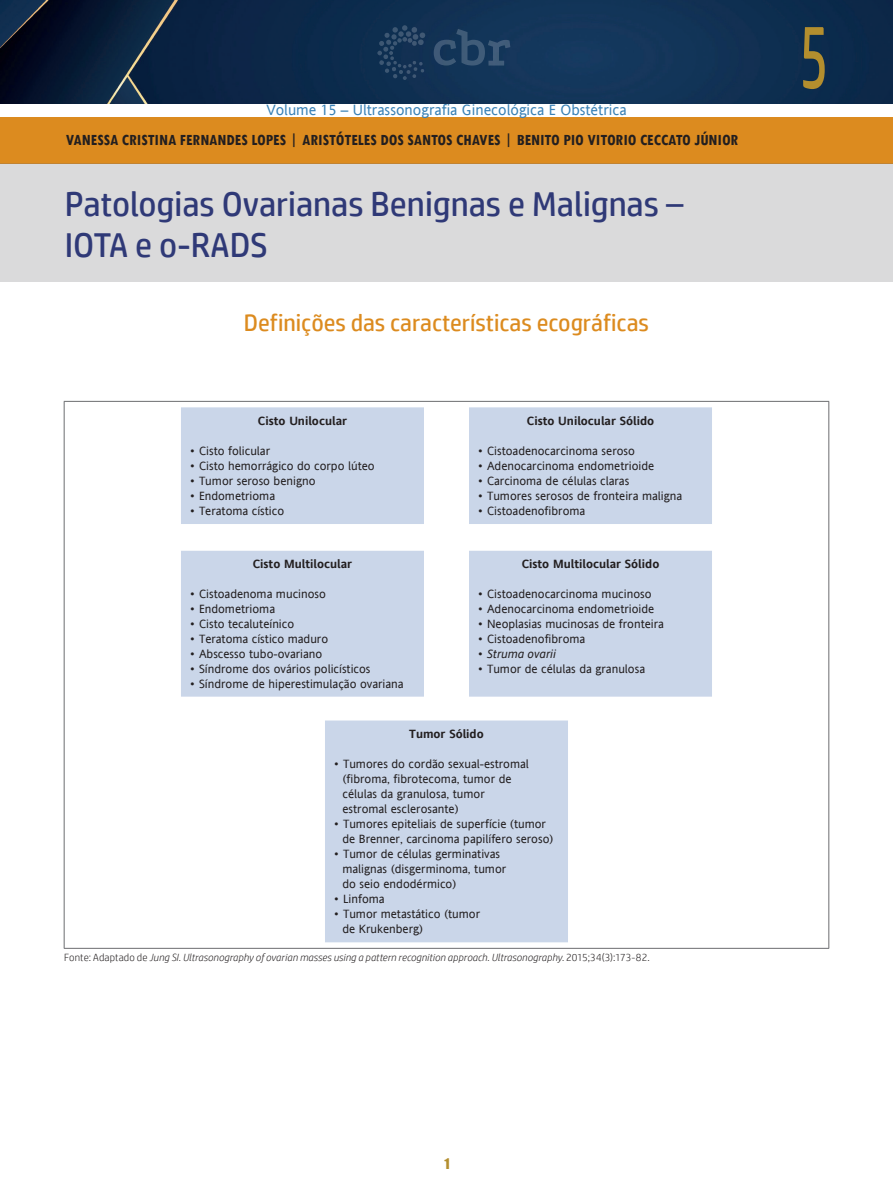
<style>
.page{position:relative;width:893px;height:1191px;background:#fff}
.page>*{position:absolute;margin:0;border:0;box-sizing:border-box;transform-origin:0 0}
.t1{font:90px "HP Simplified";color:#b38e2e;scale:.6 1}
.t2{font:34.5px/41.4px "HP Simplified";color:#2f3977}
.Peso_02{font:23.7px "HP Simplified";color:#dc8b1f}
.t3{font:700 condensed 16.5px "Tw Cen";color:#231f20}
.t4{font:15px "Andale Sansfor VST";color:#3981b6}
.t5{font:13.5px "Impact";color:#b38e2e}
.t6{font:12px/15px "Andale Sansfor VST";color:#231f20}
.t7{font:700 12px "Andale Sansfor VST";color:#231f20}
.t8{font:italic 12px "Andale Sansfor VST";color:#231f20}
.fonte{font:italic 300 10.5px "HP Simplified";letter-spacing:.005em;color:#231f20}
.s1{font-style:normal}
</style>
<div class="page">
<img style="left:0;top:0;width:893px;height:103px">
<div style="left:0;top:117px;width:893px;height:46px;background:#dc8b1f"></div>
<div style="left:0;top:163px;width:893px;height:119px;background:#dadadb"></div>
<svg style="left:434px;top:29px;width:76px;height:37px;background:#224263"></svg>
<svg style="left:377px;top:25px;width:48px;height:55px;background:#1a3859"></svg>
<hr style="left:64px;top:401px;width:765px;height:1px;background:#6c6d70">
<hr style="left:64px;top:402px;width:1px;height:546px;background:#6c6d70">
<hr style="left:828px;top:402px;width:1px;height:546px;background:#6c6d70">
<hr style="left:64px;top:948px;width:765px;height:1px;background:#6c6d70">
<div style="left:181px;top:407px;width:243px;height:117px;background:#cad6e9"></div>
<div style="left:469px;top:407px;width:243px;height:117px;background:#cad6e9"></div>
<div style="left:181px;top:551px;width:243px;height:145px;background:#cad6e9"></div>
<div style="left:469px;top:551px;width:243px;height:145px;background:#cad6e9"></div>
<div style="left:325px;top:720px;width:243px;height:222px;background:#cad6e9"></div>
<p class="t4" style="left:266px;top:100px;width:362px">Volume 15 – Ultrassonografia Ginecológica E Obstétrica</p>
<h3 class="t3" style="left:66px;top:129px;width:674px">VANESSA CRISTINA FERNANDES LOPES | ARISTÓTELES DOS SANTOS CHAVES | BENITO PIO VITORIO CECCATO JÚNIOR</h3>
<h2 class="t2" style="left:65px;top:182px;width:620px">Patologias Ovarianas Benignas e Malignas –<br>IOTA e o-RADS</h2>
<p class="Peso_02" style="left:244px;top:309px;width:406px">Definições das características ecográficas</p>
<p class="t7" style="left:258px;top:412px;width:91px">Cisto Unilocular</p>
<p class="t6" style="left:189px;top:442px;width:82px">• Cisto folicular</p>
<p class="t6" style="left:189px;top:457px;width:187px">• Cisto hemorrágico do corpo lúteo</p>
<p class="t6" style="left:189px;top:472px;width:128px">• Tumor seroso benigno</p>
<p class="t6" style="left:189px;top:487px;width:87px">• Endometrioma</p>
<p class="t6" style="left:189px;top:502px;width:96px">• Teratoma cístico</p>
<p class="t7" style="left:253px;top:555px;width:101px">Cisto Multilocular</p>
<p class="t6" style="left:189px;top:586px;width:138px">• Cistoadenoma mucinoso</p>
<p class="t6" style="left:189px;top:601px;width:87px">• Endometrioma</p>
<p class="t6" style="left:189px;top:616px;width:106px">• Cisto tecaluteínico</p>
<p class="t6" style="left:189px;top:631px;width:140px">• Teratoma cístico maduro</p>
<p class="t6" style="left:189px;top:646px;width:134px">• Abscesso tubo-ovariano</p>
<p class="t6" style="left:189px;top:661px;width:183px">• Síndrome dos ovários policísticos</p>
<p class="t6" style="left:189px;top:676px;width:216px">• Síndrome de hiperestimulação ovariana</p>
<p class="t7" style="left:527px;top:412px;width:129px">Cisto Unilocular Sólido</p>
<p class="t6" style="left:477px;top:442px;width:159px">• Cistoadenocarcinoma seroso</p>
<p class="t6" style="left:477px;top:457px;width:178px">• Adenocarcinoma endometrioide</p>
<p class="t6" style="left:477px;top:472px;width:153px">• Carcinoma de células claras</p>
<p class="t6" style="left:477px;top:487px;width:206px">• Tumores serosos de fronteira maligna</p>
<p class="t6" style="left:477px;top:502px;width:109px">• Cistoadenofibroma</p>
<p class="t7" style="left:522px;top:555px;width:139px">Cisto Multilocular Sólido</p>
<p class="t6" style="left:477px;top:586px;width:176px">• Cistoadenocarcinoma mucinoso</p>
<p class="t6" style="left:477px;top:601px;width:178px">• Adenocarcinoma endometrioide</p>
<p class="t6" style="left:477px;top:616px;width:188px">• Neoplasias mucinosas de fronteira</p>
<p class="t6" style="left:477px;top:631px;width:109px">• Cistoadenofibroma</p>
<p class="t8" style="left:477px;top:645px;width:80px"><span class="s1">•</span> Struma ovarii</p>
<p class="t6" style="left:477px;top:661px;width:169px">• Tumor de células da granulosa</p>
<p class="t7" style="left:409px;top:725px;width:76px">Tumor Sólido</p>
<p class="t6" style="left:342px;top:756px;width:188px;text-indent:-9px">• Tumores do cordão sexual-estromal (fibroma, fibrotecoma, tumor de células da granulosa, tumor estromal esclerosante)</p>
<p class="t6" style="left:342px;top:816px;width:213px;text-indent:-9px">• Tumores epiteliais de superfície (tumor de Brenner, carcinoma papilífero seroso)</p>
<p class="t6" style="left:342px;top:846px;width:165px;text-indent:-9px">• Tumor de células germinativas malignas (disgerminoma, tumor do seio endodérmico)</p>
<p class="t6" style="left:333px;top:891px;width:53px">• Linfoma</p>
<p class="t6" style="left:342px;top:906px;width:139px;text-indent:-9px">• Tumor metastático (tumor de Krukenberg)</p>
<p class="fonte" style="left:64px;top:951px;width:587px"><span class="s1">Fonte: Adaptado de</span> Jung SI. Ultrasonography of ovarian masses using a pattern recognition approach. Ultrasonography. <span class="s1">2015;34(3):173-82.</span></p>
<h1 class="t1" style="left:799px;top:5px;width:50px">5</h1>
<p class="t5" style="left:444px;top:1153px;width:7px">1</p>
</div>
